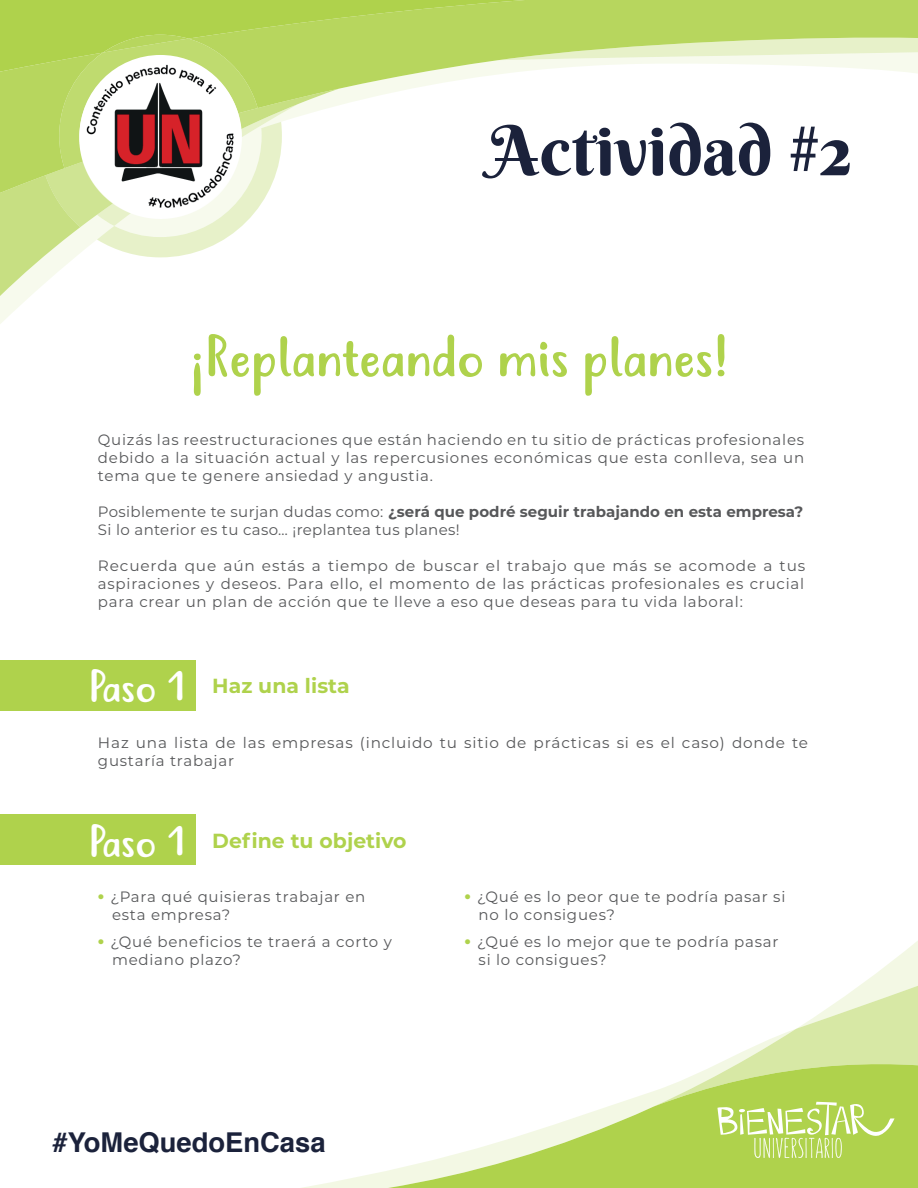
<style>
.page{position:relative;width:918px;height:1188px;background:#fff}
.page>*{position:absolute;margin:0;border:0;box-sizing:border-box;transform-origin:0 0}
.t1{font:69.3px "Berkshire Swash";color:#1b223b}
.t2{font:53.1px "Justtellmewhat";color:#afd24c}
.t3{font:41.25px "Justtellmewhat";color:#fff}
.t4{font:700 27.3px "Helvetica";color:#1b223b}
.t5{font:700 20.4px "Montserrat";letter-spacing:.005em;color:#afd24c}
.t6{font:15px/18px "Montserrat";letter-spacing:.05em;color:#57585a}
.t7{font:15px/18px "Montserrat";letter-spacing:.02em;color:#57585a}
.s1{font-weight:700}
.s2{font-weight:900;color:#afd24c}
</style>
<div class="page">
<div style="left:0;top:660px;width:196px;height:51px;background:#afd24c"></div>
<svg style="left:302px;top:1171px;width:86px;height:17px"></svg>
<svg style="left:388px;top:1091px;width:530px;height:97px;fill:#afd24c"></svg>
<svg style="left:0;top:0;width:918px;height:324px"></svg>
<svg style="left:654px;top:941px;width:264px;height:217px"></svg>
<img style="left:80px;top:57px;width:161px;height:161px">
<div style="left:0;top:815px;width:196px;height:50px;background:#afd24c"></div>
<h1 class="t1" style="left:488px;top:107px;width:366px">Actividad #2</h1>
<h2 class="t2" style="left:190px;top:325px;width:540px">¡Replanteando mis planes!</h2>
<p class="t6" style="left:98px;top:430px;width:708px;text-align:justify">Quizás las reestructuraciones que están haciendo en tu sitio de prácticas profesionales debido a la situación actual y las repercusiones económicas que esta conlleva, sea un tema que te genere ansiedad y angustia.</p>
<p class="t7" style="left:98px;top:502px;width:707px">Posiblemente te surjan dudas como: <span class="s1">¿será que podré seguir trabajando en esta empresa?<br></span>Si lo anterior es tu caso… ¡replantea tus planes!</p>
<p class="t6" style="left:98px;top:556px;width:709px;text-align:justify">Recuerda que aún estás a tiempo de buscar el trabajo que más se acomode a tus aspiraciones y deseos. Para ello, el momento de las prácticas profesionales es crucial para crear un plan de acción que te lleve a eso que deseas para tu vida laboral:</p>
<h3 class="t3" style="left:89px;top:662px;width:100px">Paso 1</h3>
<h3 class="t5" style="left:212px;top:671px;width:139px">Haz una lista</h3>
<p class="t6" style="left:98px;top:733px;width:712px">Haz una lista de las empresas (incluido tu sitio de prácticas si es el caso) donde te gustaría trabajar</p>
<h3 class="t3" style="left:89px;top:816px;width:100px">Paso 1</h3>
<p class="t6" style="left:112px;top:887px;width:255px;text-indent:-14px"><span class="s2">•</span> ¿Para qué quisieras trabajar en esta empresa?</p>
<p class="t6" style="left:112px;top:932px;width:281px;text-indent:-14px"><span class="s2">•</span> ¿Qué beneficios te traerá a corto y mediano plazo?</p>
<h3 class="t5" style="left:212px;top:826px;width:196px">Define tu objetivo</h3>
<p class="t6" style="left:479px;top:887px;width:308px;text-indent:-14px"><span class="s2">•</span> ¿Qué es lo peor que te podría pasar si no lo consigues?</p>
<p class="t6" style="left:479px;top:932px;width:301px;text-indent:-14px"><span class="s2">•</span> ¿Qué es lo mejor que te podría pasar si lo consigues?</p>
<h3 class="t4" style="left:52px;top:1121px;width:275px">#YoMeQuedoEnCasa</h3>
</div>
